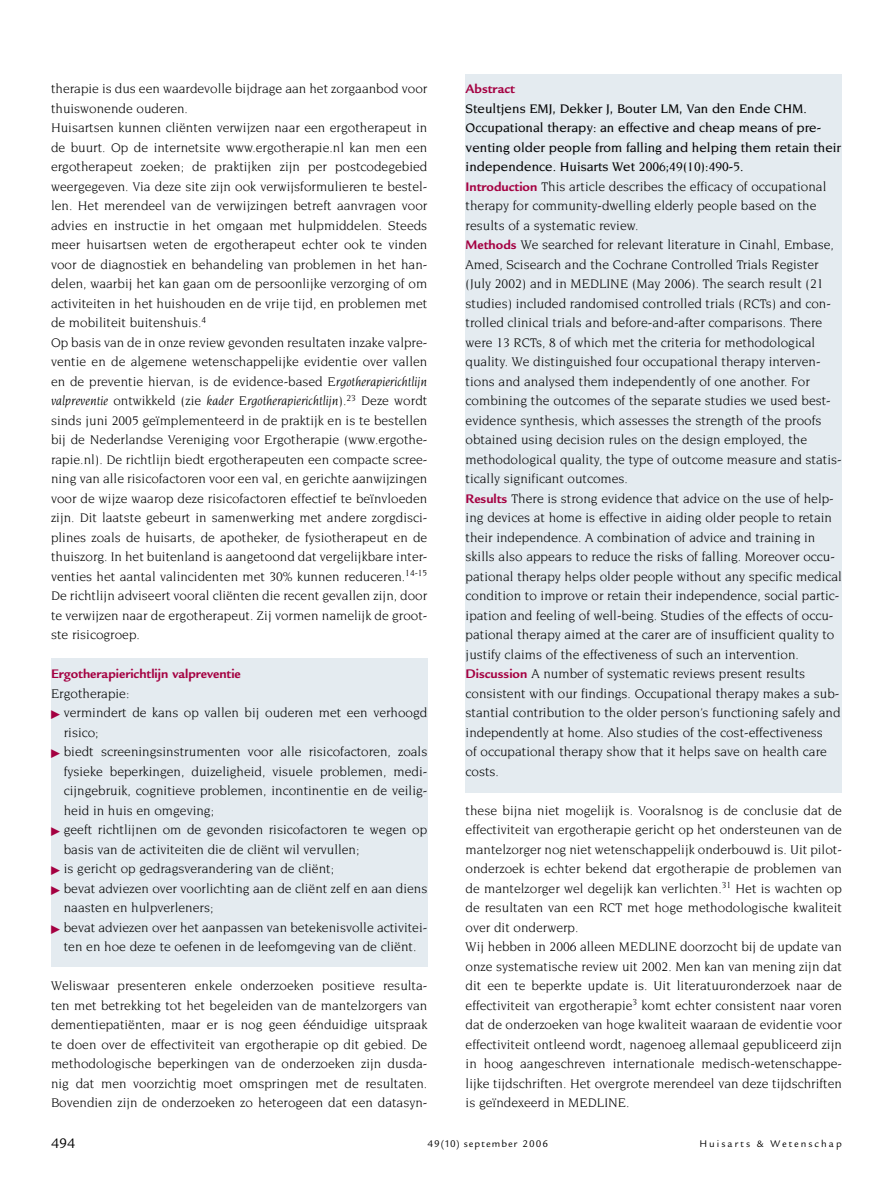
<style>
.page{position:relative;width:893px;height:1191px;background:#fff}
.page>*{position:absolute;margin:0;border:0;box-sizing:border-box;transform-origin:0 0}
.t1{font:15px "Legacy Sans";color:#000}
.Samenvatting{font:13.5px/19.5px "Novarese";color:#000}
.Blok{font:13.5px/19.5px "Novarese";color:#000}
.Samenvatting-2{font:500 13.5px/19.5px "Novarese";color:#000}
.Blokkop{font:700 13.5px "Legacy Sans";color:#a40041}
.Kop_Samenvatting{font:700 13.5px "Legacy Sans";color:#a40041}
.t2{font:10.5px "Legacy Sans";letter-spacing:.1em;color:#000}
.t3{font:10.5px "Legacy Sans";letter-spacing:.19em;color:#000}
.s1{font-style:italic}
.s2{font-family:"Legacy Sans";font-weight:700;color:#a40041}
</style>
<div class="page">
<div style="left:51px;top:658px;width:376px;height:308px;background:#e4ebf0"></div>
<div style="left:466px;top:74px;width:376px;height:718px;background:#e4ebf0"></div>
<p class="Samenvatting" style="left:51px;top:79px;width:378px">therapie is dus een waardevolle bijdrage aan het zorgaanbod voor thuiswonende ouderen.</p>
<p class="Samenvatting" style="left:51px;top:118px;width:378px;text-align:justify">Huisartsen kunnen cliënten verwijzen naar een ergotherapeut in de buurt. Op de internetsite www.ergotherapie.nl kan men een ergotherapeut zoeken; de praktijken zijn per postcodegebied weergegeven. Via deze site zijn ook verwijsformulieren te bestel&shy;len. Het merendeel van de verwijzingen betreft aanvragen voor advies en instructie in het omgaan met hulpmiddelen. Steeds meer huisartsen weten de ergotherapeut echter ook te vinden voor de diagnostiek en behandeling van problemen in het han&shy;delen, waarbij het kan gaan om de persoonlijke verzorging of om activiteiten in het huishouden en de vrije tijd, en problemen met de mobiliteit buitenshuis.<sup>4</sup></p>
<p class="Samenvatting" style="left:51px;top:332px;width:378px;text-align:justify">Op basis van de in onze review gevonden resultaten inzake valpre&shy;ventie en de algemene wetenschappelijke evidentie over vallen en de preventie hiervan, is de evidence-based <span class="s1">Ergotherapierichtlijn valpreventie</span> ontwikkeld (zie <span class="s1">kader Ergotherapierichtlijn</span>).<sup>23</sup> Deze wordt sinds juni 2005 geïmplementeerd in de praktijk en is te bestellen bij de Nederlandse Vereniging voor Ergotherapie (www.ergothe&shy;rapie.nl). De richtlijn biedt ergotherapeuten een compacte scree&shy;ning van alle risicofactoren voor een val, en gerichte aanwijzingen voor de wijze waarop deze risicofactoren effectief te beïnvloeden zijn. Dit laatste gebeurt in samenwerking met andere zorgdisci&shy;plines zoals de huisarts, de apotheker, de fysiotherapeut en de thuiszorg. In het buitenland is aangetoond dat vergelijkbare inter&shy;venties het aantal valincidenten met 30% kunnen reduceren.<sup>14-15<br></sup>De richtlijn adviseert vooral cliënten die recent gevallen zijn, door te verwijzen naar de ergotherapeut. Zij vormen namelijk de groot&shy;ste risicogroep.</p>
<p class="Blokkop" style="left:51px;top:666px;width:191px">Ergotherapierichtlijn valpreventie</p>
<p class="Blok" style="left:51px;top:683px;width:80px">Ergotherapie:</p>
<p class="Blok" style="left:64px;top:703px;width:365px">vermindert de kans op vallen bij ouderen met een verhoogd risico;</p>
<p class="Blok" style="left:64px;top:742px;width:365px;text-align:justify">biedt screeningsinstrumenten voor alle risicofactoren, zoals fysieke beperkingen, duizeligheid, visuele problemen, medi&shy;cijngebruik, cognitieve problemen, incontinentie en de veilig&shy;heid in huis en omgeving;</p>
<p class="Blok" style="left:64px;top:820px;width:365px">geeft richtlijnen om de gevonden risicofactoren te wegen op basis van de activiteiten die de cliënt wil vervullen;</p>
<p class="Blok" style="left:64px;top:859px;width:272px">is gericht op gedragsverandering van de cliënt;</p>
<p class="Blok" style="left:64px;top:878px;width:365px">bevat adviezen over voorlichting aan de cliënt zelf en aan diens naasten en hulpverleners;</p>
<p class="Blok" style="left:64px;top:917px;width:365px">bevat adviezen over het aanpassen van betekenisvolle activitei&shy;ten en hoe deze te oefenen in de leefomgeving van de cliënt.</p>
<p class="Samenvatting" style="left:51px;top:976px;width:378px;text-align:justify">Weliswaar presenteren enkele onderzoeken positieve resulta&shy;ten met betrekking tot het begeleiden van de mantelzorgers van dementiepatiënten, maar er is nog geen éénduidige uitspraak te doen over de effectiviteit van ergotherapie op dit gebied. De methodologische beperkingen van de onderzoeken zijn dusda&shy;nig dat men voorzichtig moet omspringen met de resultaten.<br>Bovendien zijn de onderzoeken zo heterogeen dat een datasyn-</p>
<p class="Kop_Samenvatting" style="left:466px;top:81px;width:51px">Abstract</p>
<p class="Samenvatting-2" style="left:466px;top:98px;width:377px">Steultjens EMJ, Dekker J, Bouter LM, Van den Ende CHM.<br>Occupational therapy: an effective and cheap means of pre&shy;venting older people from falling and helping them retain their independence. Huisarts Wet 2006;49(10):490-5.</p>
<p class="Samenvatting" style="left:466px;top:176px;width:362px"><span class="s2">Introduction</span> This article describes the efficacy of occupational therapy for community-dwelling elderly people based on the results of a systematic review.</p>
<p class="Samenvatting" style="left:466px;top:235px;width:378px"><span class="s2">Methods</span> We searched for relevant literature in Cinahl, Embase, Amed, Scisearch and the Cochrane Controlled Trials Register (July 2002) and in MEDLINE (May 2006). The search result (21 studies) included randomised controlled trials (RCTs) and con&shy;trolled clinical trials and before-and-after comparisons. There were 13 RCTs, 8 of which met the criteria for methodological quality. We distinguished four occupational therapy interven&shy;tions and analysed them independently of one another. For combining the outcomes of the separate studies we used best&shy;evidence synthesis, which assesses the strength of the proofs obtained using decision rules on the design employed, the methodological quality, the type of outcome measure and statis&shy;tically significant outcomes.</p>
<p class="Samenvatting" style="left:466px;top:488px;width:378px"><span class="s2">Results</span> There is strong evidence that advice on the use of help&shy;ing devices at home is effective in aiding older people to retain their independence. A combination of advice and training in skills also appears to reduce the risks of falling. Moreover occu&shy;pational therapy helps older people without any specific medical condition to improve or retain their independence, social partic&shy;ipation and feeling of well-being. Studies of the effects of occu&shy;pational therapy aimed at the carer are of insufficient quality to justify claims of the effectiveness of such an intervention.</p>
<p class="Samenvatting" style="left:466px;top:664px;width:376px"><span class="s2">Discussion</span> A number of systematic reviews present results consistent with our findings. Occupational therapy makes a sub&shy;stantial contribution to the older person’s functioning safely and independently at home. Also studies of the cost-effectiveness<br>of occupational therapy show that it helps save on health care costs.</p>
<p class="Samenvatting" style="left:466px;top:800px;width:378px;text-align:justify">these bijna niet mogelijk is. Vooralsnog is de conclusie dat de effectiviteit van ergotherapie gericht op het ondersteunen van de mantelzorger nog niet wetenschappelijk onderbouwd is. Uit pilot&shy;onderzoek is echter bekend dat ergotherapie de problemen van de mantelzorger wel degelijk kan verlichten.<sup>31</sup> Het is wachten op de resultaten van een RCT met hoge methodologische kwaliteit over dit onderwerp.</p>
<p class="Samenvatting" style="left:466px;top:937px;width:378px;text-align:justify">Wij hebben in 2006 alleen MEDLINE doorzocht bij de update van onze systematische review uit 2002. Men kan van mening zijn dat dit een te beperkte update is. Uit literatuuronderzoek naar de effectiviteit van ergotherapie<sup>3</sup> komt echter consistent naar voren dat de onderzoeken van hoge kwaliteit waaraan de evidentie voor effectiviteit ontleend wordt, nagenoeg allemaal gepubliceerd zijn in hoog aangeschreven internationale medisch-wetenschappe&shy;lijke tijdschriften. Het overgrote merendeel van deze tijdschriften is geïndexeerd in MEDLINE.</p>
<p class="t1" style="left:51px;top:1134px;width:26px">494</p>
<p class="t2" style="left:427px;top:1138px;width:122px">49(10) september 2006</p>
<p class="t3" style="left:699px;top:1138px;width:144px">Huisarts &amp; Wetenschap</p>
</div>
